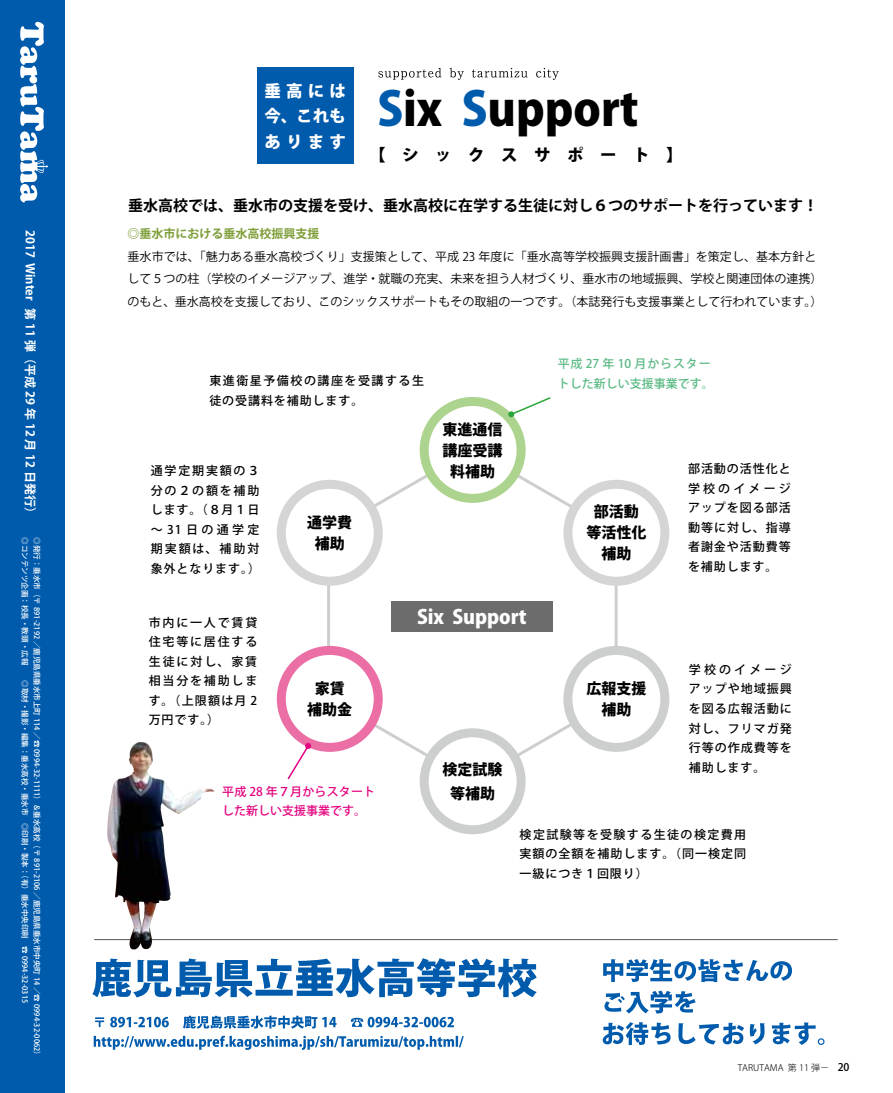
<style>
.page{position:relative;width:893px;height:1093px;background:#fff}
.page>*{position:absolute;margin:0;border:0;box-sizing:border-box;transform-origin:0 0}
.t1{font:800 46.5px "Koz Go Pro";color:#000}
.t2{font:800 19.5px "Koz Go Pro";color:#fff}
.t3{font:800 16.5px/25.5px "Koz Go Pro";letter-spacing:.31em;color:#fff;text-align:justify}
.t4{font:800 16.5px "Koz Go Pro";letter-spacing:1em;color:#000}
.t5{font:700 15px "Koz Go Pro";color:#000}
.t6{font:800 15px/21px "Koz Go Pro";color:#000;text-align:center}
.t7{font:500 12px/19.5px "Koz Go Pro";letter-spacing:.085em;color:#000;text-align:justify}
.t8{font:12px/22.5px "Koz Go Pro";color:#000}
.t9{font:700 12px "Koz Go Pro";color:#fff}
.t10{font:500 12px/19.5px "Koz Go Pro";letter-spacing:.125em;color:#000}
.t11{font:500 12px/19.5px "Koz Go Pro";color:#59b983}
.t12{font:500 12px/19.5px "Koz Go Pro";color:#e4007f}
.t13{font:700 12px "Koz Go Pro";color:#7e9e38}
.t14{font:500 10.5px "Koz Go Pro";color:#000}
.t15{font:300 9px "Koz Go Pro";color:#000}
.t16{font:500 7.5px "Koz Go Pro";color:#fff}
.s1{font-family:"Koz Min Pro"}
.s2{color:#005bac}
</style>
<div class="page">
<div style="left:0;top:0;width:65px;height:1093px;background:#005bac"></div>
<svg style="left:92px;top:958px;width:445px;height:39px"></svg>
<svg style="left:94px;top:1035px;width:370px;height:15px"></svg>
<svg style="left:95px;top:1015px;width:359px;height:13px"></svg>
<svg style="left:603px;top:1022px;width:221px;height:23px"></svg>
<svg style="left:604px;top:990px;width:92px;height:23px"></svg>
<svg style="left:603px;top:959px;width:189px;height:23px"></svg>
<hr style="left:94px;top:939px;width:744px;height:1px;background:#595757">
<div style="left:257px;top:68px;width:96px;height:96px;background:#005bac"></div>
<svg style="left:378px;top:68px;width:181px;height:12px"></svg>
<svg style="left:327px;top:446px;width:291px;height:339px"></svg>
<div style="left:424px;top:733px;width:97px;height:97px;background:#fff;border-radius:50%"></div>
<div style="left:420px;top:728px;width:106px;height:106px;border:9px solid #cdcece;border-radius:50%"></div>
<div style="left:568px;top:484px;width:97px;height:97px;background:#fff;border-radius:50%"></div>
<div style="left:563px;top:480px;width:106px;height:106px;border:9px solid #d5d5d6;border-radius:50%"></div>
<div style="left:568px;top:650px;width:97px;height:97px;background:#fff;border-radius:50%"></div>
<div style="left:563px;top:646px;width:106px;height:106px;border:9px solid #cdcece;border-radius:50%"></div>
<div style="left:424px;top:401px;width:97px;height:97px;background:#fff;border-radius:50%"></div>
<div style="left:420px;top:397px;width:106px;height:106px;border:9px solid #add48e;border-radius:50%"></div>
<div style="left:281px;top:484px;width:97px;height:97px;background:#fff;border-radius:50%"></div>
<div style="left:277px;top:480px;width:106px;height:106px;border:9px solid #d5d5d6;border-radius:50%"></div>
<div style="left:281px;top:650px;width:97px;height:97px;background:#fff;border-radius:50%"></div>
<div style="left:277px;top:646px;width:106px;height:106px;border:9px solid #eb6ea5;border-radius:50%"></div>
<svg style="left:508px;top:397px;width:43px;height:20px"></svg>
<svg style="left:287px;top:742px;width:25px;height:38px"></svg>
<img style="left:107px;top:742px;width:108px;height:207px">
<svg style="left:20px;top:22px;width:28px;height:180px"></svg>
<p class="t9" style="left:38px;top:230px;width:72px;rotate:90deg">2017 Winter</p>
<p class="t9" style="left:38px;top:308px;width:212px;rotate:90deg">第 11 弾（平成 29 年 12 月 12 日発行）</p>
<p class="t16" style="left:30px;top:537px;width:403px;rotate:90deg">◎コンテンツ企画：校長・教頭・広報　　◎取材・撮影・編集：垂水高校・垂水市　◎印刷・製本（：有）垂水中央印刷</p>
<p class="t16" style="left:30px;top:946px;width:58px;rotate:90deg"><span class="s1">☎</span> 0994-32-0315</p>
<p class="t16" style="left:42px;top:537px;width:523px;rotate:90deg">◎発行：垂水市（〒 891-2192 ／鹿児島県垂水市上町 114 ／<span class="s1">☎</span> 0994-32-1111）＆垂水高校（〒 891-2106 ／鹿児島県垂水市中央町 14 ／<span class="s1">☎</span> 0994-32-0062(</p>
<h3 class="t3" style="left:264px;top:79px;width:83px">垂高には今、これもあります</h3>
<h1 class="t1" style="left:377px;top:79px;width:263px"><span class="s2">S</span>ix <span class="s2">S</span>upport</h1>
<h3 class="t4" style="left:402px;top:144px;width:249px">シックスサポート</h3>
<h3 class="t4" style="left:369px;top:144px;width:18px">【</h3>
<h3 class="t4" style="left:666px;top:144px;width:18px">【</h3>
<p class="t5" style="left:113px;top:196px;width:706px">　垂水高校では、垂水市の支援を受け、垂水高校に在学する生徒に対し６つのサポートを行っています!</p>
<p class="t13" style="left:128px;top:226px;width:193px">◎垂水市における垂水高校振興支援</p>
<p class="t8" style="left:128px;top:245px;width:696px">垂水市では、「魅力ある垂水高校づくり」支援策として、平成 23 年度に「垂水高等学校振興支援計画書」を策定し、基本方針として５つの柱（学校のイメージアップ、進学・就職の充実、未来を担う人材づくり、垂水市の地域振興、学校と関連団体の連携(のもと、垂水高校を支援しており、このシックスサポートもその取組の一つです。（本誌発行も支援事業として行われています (。</p>
<p class="t10" style="left:209px;top:372px;width:216px">東進衛星予備校の講座を受講する生徒の受講料を補助します。</p>
<p class="t7" style="left:151px;top:462px;width:111px">通学定期実額の３分の２の額を補助します。（８月１日～31日の通学定期実額は、補助対象外となります (。</p>
<p class="t6" style="left:307px;top:513px;width:46px">通学費補助</p>
<p class="t6" style="left:443px;top:420px;width:61px">東進通信講座受講料補助</p>
<p class="t7" style="left:149px;top:613px;width:110px">市内に一人で賃貸住宅等に居住する生徒に対し、家賃相当分を補助します。（上限額は月 2万円です (。</p>
<p class="t6" style="left:307px;top:679px;width:46px">家賃補助金</p>
<p class="t12" style="left:222px;top:782px;width:155px">平成 28 年７月からスタートした新しい支援事業です。</p>
<h2 class="t2" style="left:417px;top:604px;width:111px">Six Support</h2>
<p class="t6" style="left:443px;top:758px;width:61px;line-height:24px">検定試験等補助</p>
<p class="t11" style="left:558px;top:354px;width:157px">平成 27 年 10 月からスタートした新しい支援事業です。</p>
<p class="t6" style="left:586px;top:502px;width:61px">部活動等活性化補助</p>
<p class="t6" style="left:586px;top:679px;width:61px">広報支援補助</p>
<p class="t7" style="left:688px;top:459px;width:104px">部活動の活性化と学校のイメージアップを図る部活動等に対し、指導者謝金や活動費等を補助します。</p>
<p class="t7" style="left:689px;top:660px;width:104px">学校のイメージアップや地域振興を図る広報活動に対し、フリマガ発行等の作成費等を補助します。</p>
<p class="t7" style="left:520px;top:825px;width:228px">検定試験等を受験する生徒の検定費用実額の全額を補助します。（同一検定同一級につき１回限り(</p>
<p class="t15" style="left:788px;top:1061px;width:43px">第 11 弾－</p>
<p class="t15" style="left:738px;top:1061px;width:47px">TARUTAMA</p>
<p class="t14" style="left:838px;top:1060px;width:13px">20</p>
</div>
